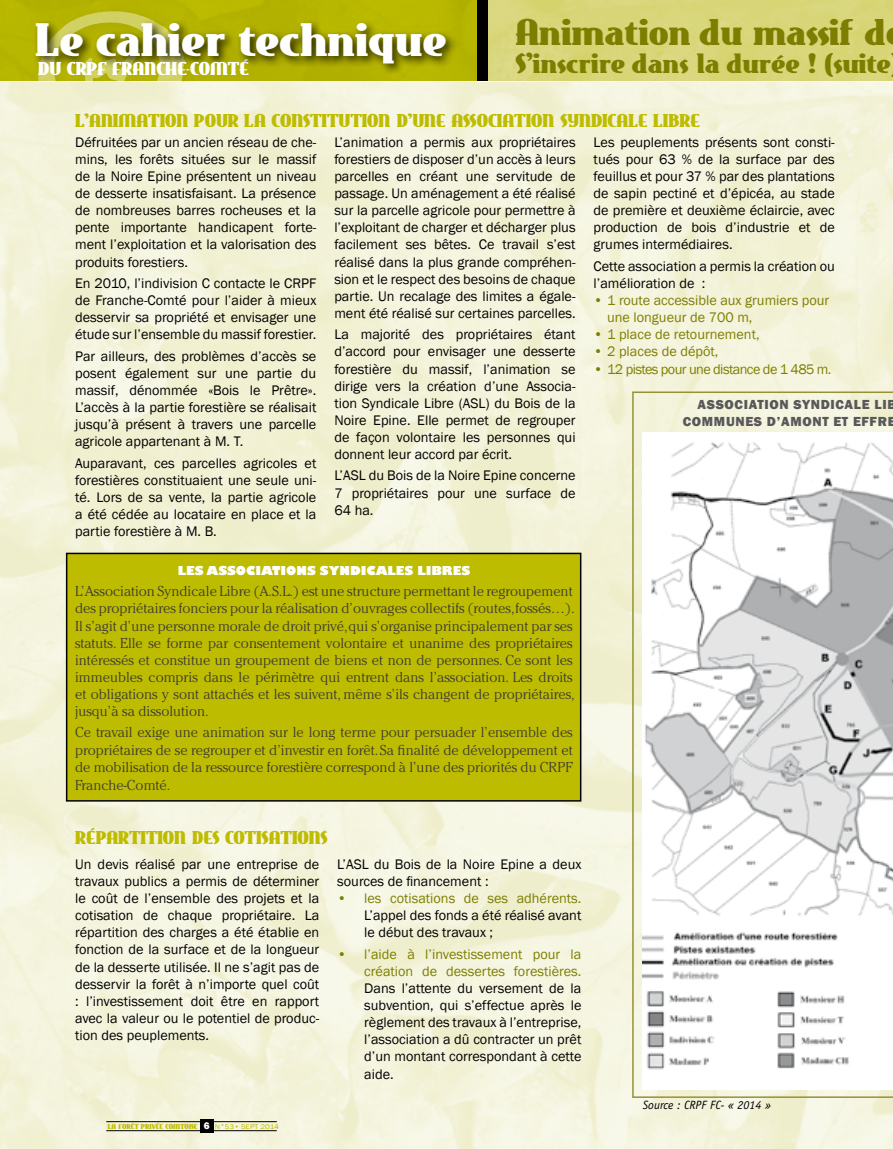
<style>
.page{position:relative;width:893px;height:1149px;background:#fff}
.page>*{position:absolute;margin:0;border:0;box-sizing:border-box;transform-origin:0 0}
.t1{font:45.3px "East Market";color:#fff}
.t2{font:36px "East Market";color:#7d7e00}
.t3{font:27px "East Market";color:#7d7e00}
.t4{font:18px "East Market";color:#bebc00}
.t5{font:18px "East Market";color:#fff}
.t6{font:14.25px/17.1px "Franklin Gothic";color:#000;text-align:justify}
.t7{font:300 14.25px/17.1px "Cheltenham";color:#3f3e32}
.t8{font:14.25px/17.1px "Franklin Gothic";color:#7d7e00}
.t9{font:14.25px "Franklin Gothic";letter-spacing:-.04em;color:#7d7e00}
.t10{font:800 13.5px "Franklin Gothic";letter-spacing:.05em;color:#58585a}
.t11{font:800 12px "Gill Sans";color:#fff}
.t12{font:italic 12px "Officina Sans";color:#000}
.t13{font:7.05px "East Market";color:#bebc00}
.s1{font-family:"Franklin Gothic";font-weight:800;font-size:10.05px;color:#fff}
.s2{font-family:"Franklin Gothic"}
</style>
<div class="page">
<div style="left:0;top:0;width:477px;height:81px;background:#b7b500"></div>
<div style="left:479px;top:0;width:414px;height:81px;background:#d9d679"></div>
<div style="left:28px;top:2px;width:174px;height:263px;background:#b4b300"></div>
<svg style="left:38px;top:11px;width:147px;height:72px"></svg>
<img style="left:0;top:83px;width:893px;height:1065px">
<div style="left:67px;top:553px;width:514px;height:247px;background:#bebc00"></div>
<div style="left:66px;top:552px;width:515px;height:249px;border:2px solid #000"></div>
<svg style="left:632px;top:391px;width:261px;height:706px;background:#ececd1"></svg>
<img style="left:643px;top:432px;width:250px;height:657px">
<hr style="left:106px;top:1120px;width:171px;height:1px;background:#000">
<hr style="left:106px;top:1129px;width:171px;height:1px;background:#000">
<div style="left:200px;top:1119px;width:14px;height:13px;background:#000"></div>
<div style="left:32px;top:20px;width:205px;height:49px;background:#000;opacity:.75"></div>
<div style="left:235px;top:20px;width:223px;height:55px;background:#000;opacity:.75"></div>
<div style="left:477px;top:0;width:11px;height:81px;background:#000"></div>
<h1 class="t1" style="left:35px;top:14px;width:413px">LE CAHIER TECHNIQUE</h1>
<p class="t5" style="left:38px;top:59px;width:96px">DU CRPF FRANCHE</p>
<p class="t5" style="left:186px;top:59px;width:27px">-COMTÉ</p>
<h2 class="t2" style="left:515px;top:12px;width:372px">ANIMATION DU MASSIF D</h2>
<h3 class="t3" style="left:515px;top:48px;width:377px">S’INSCRIRE DANS LA DURÉE ! (SUITE</h3>
<p class="t4" style="left:75px;top:110px;width:27px">L’ANIMATION</p>
<p class="t4" style="left:194px;top:110px;width:89px">POURLA CONSTIT</p>
<p class="t4" style="left:339px;top:110px;width:23px">UTION</p>
<p class="t4" style="left:397px;top:110px;width:77px">D’UNE ASSOCIATION</p>
<p class="t4" style="left:560px;top:110px;width:30px">SYNDICALE</p>
<p class="t4" style="left:653px;top:110px;width:20px">LIBRE</p>
<p class="t6" style="left:75px;top:134px;width:243px">Défruitées par un ancien réseau de che&shy;mins, les forêts situées sur le massif de la Noire Epine présentent un niveau de desserte insatisfaisant. La présence de nombreuses barres rocheuses et la pente importante handicapent forte&shy;ment l’exploitation et la valorisation des produits forestiers.</p>
<p class="t6" style="left:75px;top:275px;width:243px">En 2010, l’indivision C contacte le CRPF de Franche-Comté pour l’aider à mieux desservir sa propriété et envisager une étude sur l’ensemble du massif forestier.</p>
<p class="t6" style="left:75px;top:347px;width:243px">Par ailleurs, des problèmes d’accès se posent également sur une partie du massif, dénommée «Bois le Prêtre».<br>L’accès à la partie forestière se réalisait jusqu’à présent à travers une parcelle agricole appartenant à M. T.</p>
<p class="t6" style="left:75px;top:454px;width:243px">Auparavant, ces parcelles agricoles et forestières constituaient une seule uni&shy;té. Lors de sa vente, la partie agricole a été cédée au locataire en place et la partie forestière à M. B.</p>
<p class="t6" style="left:334px;top:134px;width:243px">L’animation a permis aux propriétaires forestiers de disposer d’un accès à leurs parcelles en créant une servitude de passage. Un aménagement a été réalisé sur la parcelle agricole pour permettre à l’exploitant de charger et décharger plus facilement ses bêtes. Ce travail s’est réalisé dans la plus grande compréhen&shy;sion et le respect des besoins de chaque partie. Un recalage des limites a égale&shy;ment été réalisé sur certaines parcelles.</p>
<p class="t6" style="left:334px;top:326px;width:243px">La majorité des propriétaires étant d’accord pour envisager une desserte forestière du massif, l’animation se dirige vers la création d’une Associa&shy;tion Syndicale Libre (ASL) du Bois de la Noire Epine. Elle permet de regrouper de façon volontaire les personnes qui donnent leur accord par écrit.</p>
<p class="t6" style="left:334px;top:467px;width:243px">L’ASL du Bois de la Noire Epine concerne 7 propriétaires pour une surface de 64 ha.</p>
<p class="t11" style="left:178px;top:562px;width:294px">LES ASSOCIATIONS SYNDICALES LIBRES</p>
<p class="t7" style="left:75px;top:582px;width:501px">L’Association Syndicale Libre (A.S.L.) est une structure permettant le regroupement des propriétaires fonciers pour la réalisation d’ouvrages collectifs (routes,fossés…).<br>Il s’agit d’une personne morale de droit privé, qui s’organise principalement par ses statuts. Elle se forme par consentement volontaire et unanime des propriétaires intéressés et constitue un groupement de biens et non de personnes. Ce sont les immeubles compris dans le périmètre qui entrent dans l’association. Les droits et obligations y sont attachés et les suivent, même s’ils changent de propriétaires, jusqu’à sa dissolution.</p>
<p class="t7" style="left:75px;top:723px;width:499px;text-align:justify">Ce travail exige une animation sur le long terme pour persuader l’ensemble des propriétaires de se regrouper et d’investir en forêt. Sa finalité de développement et de mobilisation de la ressource forestière correspond à l’une des priorités du CRPF Franche-Comté.</p>
<p class="t6" style="left:594px;top:134px;width:243px">Les peuplements présents sont consti&shy;tués pour 63 % de la surface par des feuillus et pour 37 % par des plantations de sapin pectiné et d’épicéa, au stade de première et deuxième éclaircie, avec production de bois d’industrie et de grumes intermédiaires.</p>
<p class="t6" style="left:594px;top:258px;width:243px">Cette association a permis la création ou l’amélioration de :</p>
<p class="t8" style="left:607px;top:292px;width:224px;text-indent:-13px">• 1 route accessible aux grumiers pour une longueur de 700 m,</p>
<p class="t8" style="left:594px;top:326px;width:168px">• 1 place de retournement,</p>
<p class="t8" style="left:594px;top:343px;width:126px">• 2 places de dépôt,</p>
<p class="t9" style="left:594px;top:360px;width:239px">• 12 pistes pour une distance de 1 485 m.</p>
<p class="t10" style="left:697px;top:396px;width:45px">ASSOCIATI</p>
<p class="t10" style="left:769px;top:396px;width:70px">ON SYNDICALE</p>
<p class="t10" style="left:874px;top:396px;width:23px">LIB</p>
<p class="t10" style="left:683px;top:412px;width:63px">COMMUNES</p>
<p class="t10" style="left:767px;top:412px;width:130px">D’AMONT ET EFFRE</p>
<p class="t4" style="left:75px;top:827px;width:22px">RÉPARTITION</p>
<p class="t4" style="left:192px;top:827px;width:10px">DES</p>
<p class="t4" style="left:225px;top:827px;width:11px">COTISATIONS</p>
<p class="t6" style="left:75px;top:855px;width:246px">Un devis réalisé par une entreprise de travaux publics a permis de déterminer le coût de l’ensemble des projets et la cotisation de chaque propriétaire. La répartition des charges a été établie en fonction de la surface et de la longueur de la desserte utilisée. I l ne s’agit pas de desservir la forêt à n’importe quel coût : l’investissement doit être en rapport avec la valeur ou le potentiel de produc&shy;tion des peuplements.</p>
<p class="t6" style="left:337px;top:855px;width:246px">L’ASL du Bois de la Noire Epine a deux sources de financement :</p>
<p class="t8" style="left:337px;top:889px;width:246px">• les cotisations de ses adhérents.</p>
<p class="t6" style="left:364px;top:906px;width:219px">L’appel des fonds a été réalisé avant le début des travaux ;</p>
<p class="t8" style="left:337px;top:945px;width:246px;text-align:right">• l’aide à l’investissement pour la création de dessertes forestières.</p>
<p class="t6" style="left:364px;top:979px;width:219px">Dans l’attente du versement de la subvention, qui s’effectue après le règlement des travaux à l’entreprise, l’association a dû contracter un prêt d’un montant correspondant à cette aide.</p>
<p class="t13" style="left:108px;top:1121px;width:173px">LA FORÊT PRIVÉE COMTOISE <span class="s1">6</span> <span class="s2">N°53• sept 2014</span></p>
<p class="t12" style="left:643px;top:1097px;width:130px">Source : CRPF FC- « 2014 »</p>
</div>
